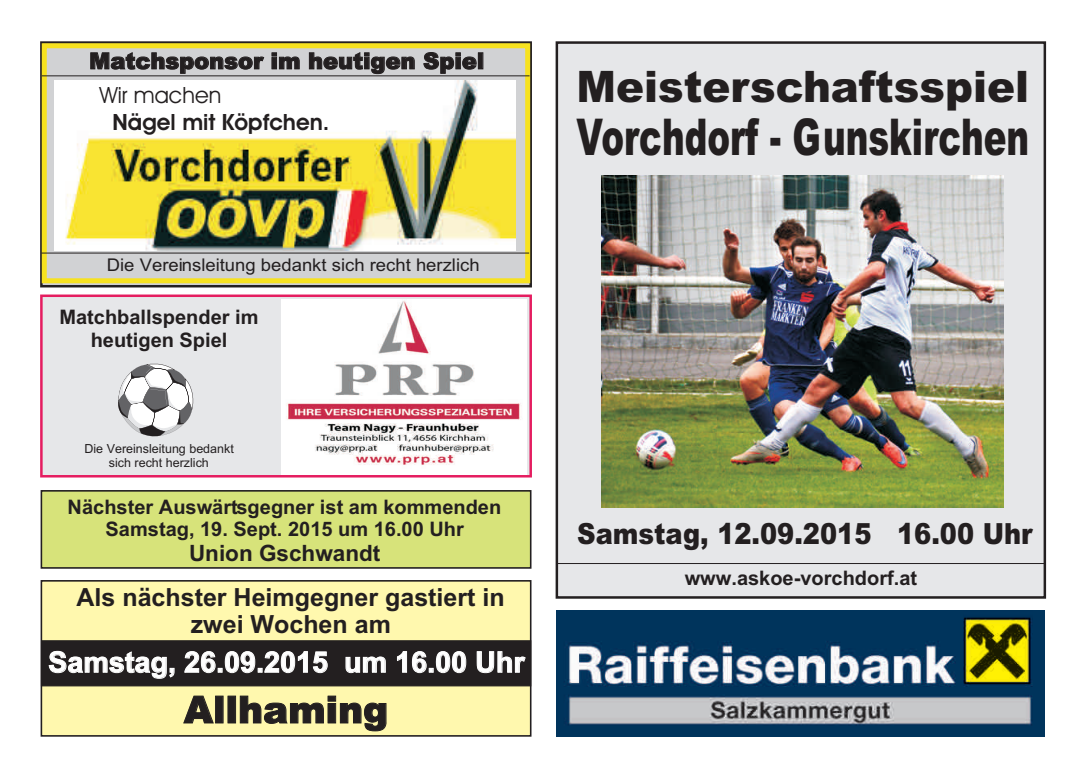
<style>
.page{position:relative;width:1087px;height:778px;background:#fff}
.page>*{position:absolute;margin:0;border:0;box-sizing:border-box;transform-origin:0 0}
.t1{font:900 50.75px "Arial";color:#231f20;scale:.67 1}
.t2{font:900 43.38px "Arial";color:#231f20}
.t3{font:900 37.5px "Arial";color:#231f20}
.t4{font:900 29.12px "Arial";color:#231f20;scale:.88 1}
.t5{font:700 28.75px "Arial";color:#fff}
.t6{font:700 25px/27.9px "Arial";color:#231f20;text-align:center}
.t7{font:900 22.5px "Arial";color:#231f20}
.t8{font:700 22.5px "Avant Garde Bk BT";color:#231f20}
.t9{font:700 22.5px "Arial";color:#231f20}
.t10{font:22.5px "Avant Garde Bk BT";color:#231f20}
.t11{font:700 20px/22.4px "Arial";color:#231f20;text-align:center}
.t12{font:17.5px "Arial";color:#231f20;scale:1.05 1}
.t13{font:12.5px/14px "Arial";color:#231f20;text-align:center}
</style>
<div class="page">
<div style="left:40px;top:294px;width:492px;height:183px;background:#e6e7e9;border:3px solid #e51d60"></div>
<div style="left:555px;top:41px;width:490px;height:557px;background:#e6e7e9;border:2px solid #231f20"></div>
<hr style="left:557px;top:563px;width:488px;height:1px;background:#231f20">
<img style="left:556px;top:610px;width:488px;height:127px">
<div style="left:41px;top:580px;width:490px;height:156px;background:#fff8ae;border:2px solid #231f20"></div>
<div style="left:41px;top:640px;width:490px;height:46px;background:#231f20;border:1px solid #231f20"></div>
<div style="left:41px;top:490px;width:490px;height:78px;background:#d7e37a;border:2px solid #231f20"></div>
<img style="left:601px;top:175px;width:402px;height:332px">
<img style="left:281px;top:300px;width:245px;height:174px">
<svg style="left:118px;top:363px;width:76px;height:74px"></svg>
<div style="left:40px;top:41px;width:492px;height:246px;background:#d1d2d4;border:3px solid #231f20"></div>
<img style="left:55px;top:81px;width:460px;height:170px">
<div style="left:42px;top:43px;width:488px;height:240px;border:5px solid #f7e21f"></div>
<hr style="left:41px;top:253px;width:488px;height:1px;background:#231f20">
<hr style="left:42px;top:75px;width:487px;height:1px;background:#231f20">
<p class="t7" style="left:89px;top:48px;width:396px">Matchsponsor im heutigen Spiel</p>
<p class="t10" style="left:99px;top:82px;width:123px">Wir machen</p>
<p class="t8" style="left:112px;top:109px;width:218px">Nägel mit Köpfchen.</p>
<p class="t12" style="left:107px;top:259px;width:356px">Die Vereinsleitung bedankt sich recht herzlich</p>
<p class="t11" style="left:59px;top:308px;width:201px">Matchballspender im heutigen Spiel</p>
<p class="t13" style="left:84px;top:443px;width:151px">Die Vereinsleitung bedankt sich recht herzlich</p>
<p class="t11" style="left:68px;top:497px;width:435px">Nächster Auswärtsgegner ist am kommenden<br>Samstag, 19. Sept. 2015 um 16.00 Uhr</p>
<p class="t9" style="left:189px;top:544px;width:193px">Union Gschwandt</p>
<p class="t6" style="left:77px;top:585px;width:429px">Als nächster Heimgegner gastiert in zwei Wochen am</p>
<h3 class="t5" style="left:48px;top:651px;width:478px">Samstag, 26.09.2015 um 16.00 Uhr</h3>
<h3 class="t3" style="left:184px;top:696px;width:206px">Allhaming</h3>
<h2 class="t2" style="left:576px;top:71px;width:454px">Meisterschaftsspiel</h2>
<h1 class="t1" style="left:576px;top:119px;width:677px">Vorchdorf - Gunskirchen</h1>
<h3 class="t4" style="left:577px;top:523px;width:519px">Samstag, 12.09.2015 16.00 Uhr</h3>
<p class="t11" style="left:684px;top:569px;width:234px">www.askoe-vorchdorf.at</p>
</div>
